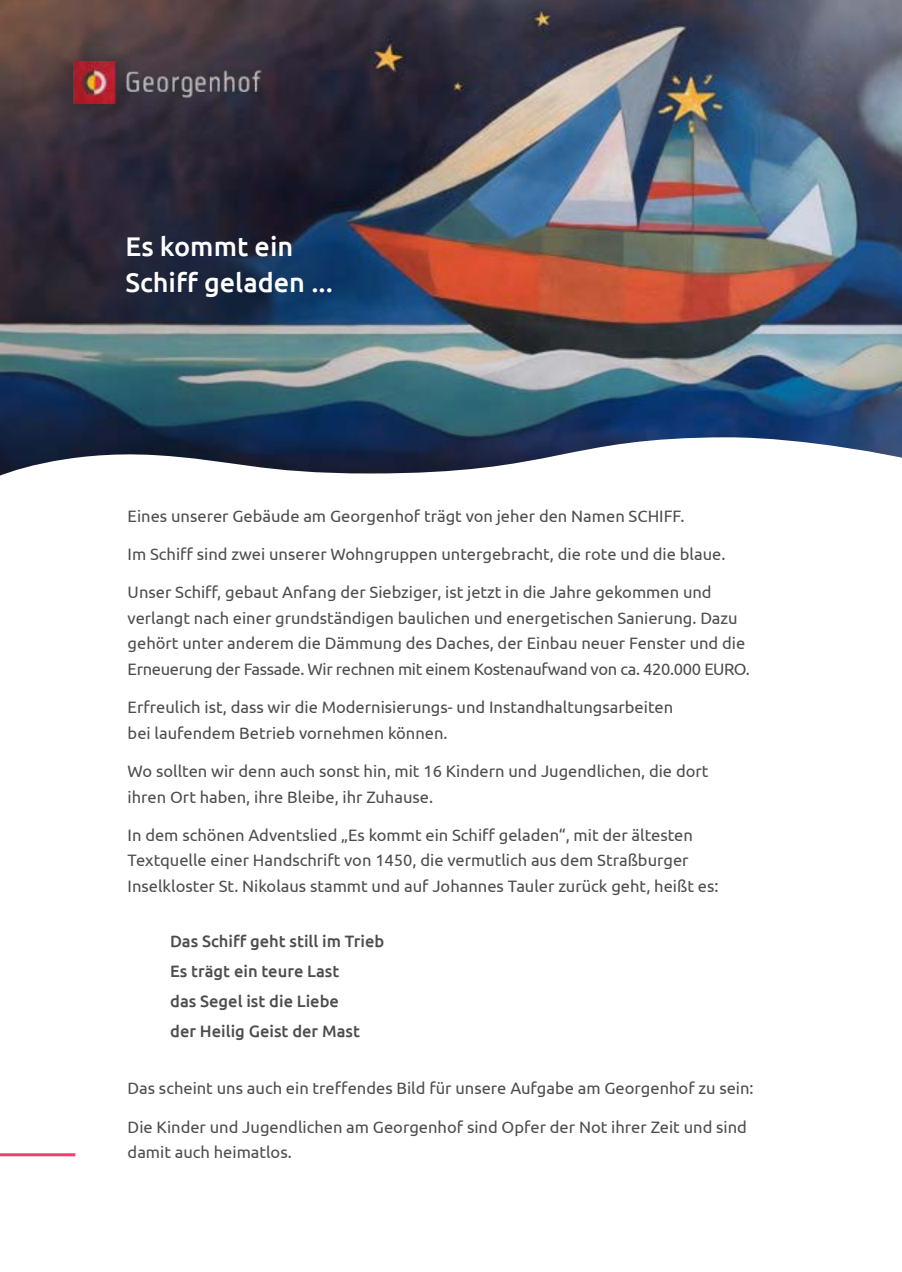
<style>
.page{position:relative;width:902px;height:1272px;background:#fff}
.page>*{position:absolute;margin:0;border:0;box-sizing:border-box;transform-origin:0 0}
.t1{font:500 27px/36px "Ubuntu";color:#fff}
.t2{font:16.5px/25.5px "Ubuntu";color:#4d4d4f}
.t3{font:500 16.5px/30px "Ubuntu";color:#4d4d4f}
</style>
<div class="page">
<img style="left:0;top:0;width:901px;height:475px">
<svg style="left:54px;top:43px;width:80px;height:80px;background:#45363c"></svg>
<img style="left:73px;top:61px;width:206px;height:43px">
<hr style="left:0;top:1153px;width:75px;height:3px;background:#ef3f6b">
<h1 class="t1" style="left:125px;top:227px;width:209px">Es kommt ein<br>Schiff geladen ...</h1>
<p class="t2" style="left:128px;top:502px;width:558px">Eines unserer Gebäude am Georgenhof trägt von jeher den Namen SCHIFF.</p>
<p class="t2" style="left:128px;top:541px;width:599px">Im Schiff sind zwei unserer Wohngruppen untergebracht, die rote und die blaue.</p>
<p class="t2" style="left:128px;top:579px;width:623px">Unser Schiff, gebaut Anfang der Siebziger, ist jetzt in die Jahre gekommen und verlangt nach einer grundständigen baulichen und energetischen Sanierung. Dazu gehört unter anderem die Dämmung des Daches, der Einbau neuer Fenster und die Erneuerung der Fassade. Wir rechnen mit einem Kostenaufwand von ca. 420.000 EURO.</p>
<p class="t2" style="left:128px;top:694px;width:547px">Erfreulich ist, dass wir die Modernisierungs- und Instandhaltungsarbeiten bei laufendem Betrieb vornehmen können.</p>
<p class="t2" style="left:128px;top:758px;width:582px">Wo sollten wir denn auch sonst hin, mit 16 Kindern und Jugendlichen, die dort ihren Ort haben, ihre Bleibe, ihr Zuhause.</p>
<p class="t2" style="left:128px;top:821px;width:592px">In dem schönen Adventslied „Es kommt ein Schiff geladen“, mit der ältesten<br>Textquelle einer Handschrift von 1450, die vermutlich aus dem Straßburger<br>Inselkloster St. Nikolaus stammt und auf Johannes Tauler zurück geht, heißt es:</p>
<p class="t3" style="left:170px;top:925px;width:216px">Das Schiff geht still im Trieb<br>Es trägt ein teure Last<br>das Segel ist die Liebe<br>der Heilig Geist der Mast</p>
<p class="t2" style="left:128px;top:1075px;width:627px">Das scheint uns auch ein treffendes Bild für unsere Aufgabe am Georgenhof zu sein:</p>
<p class="t2" style="left:128px;top:1113px;width:620px">Die Kinder und Jugendlichen am Georgenhof sind Opfer der Not ihrer Zeit und sind damit auch heimatlos.</p>
</div>
